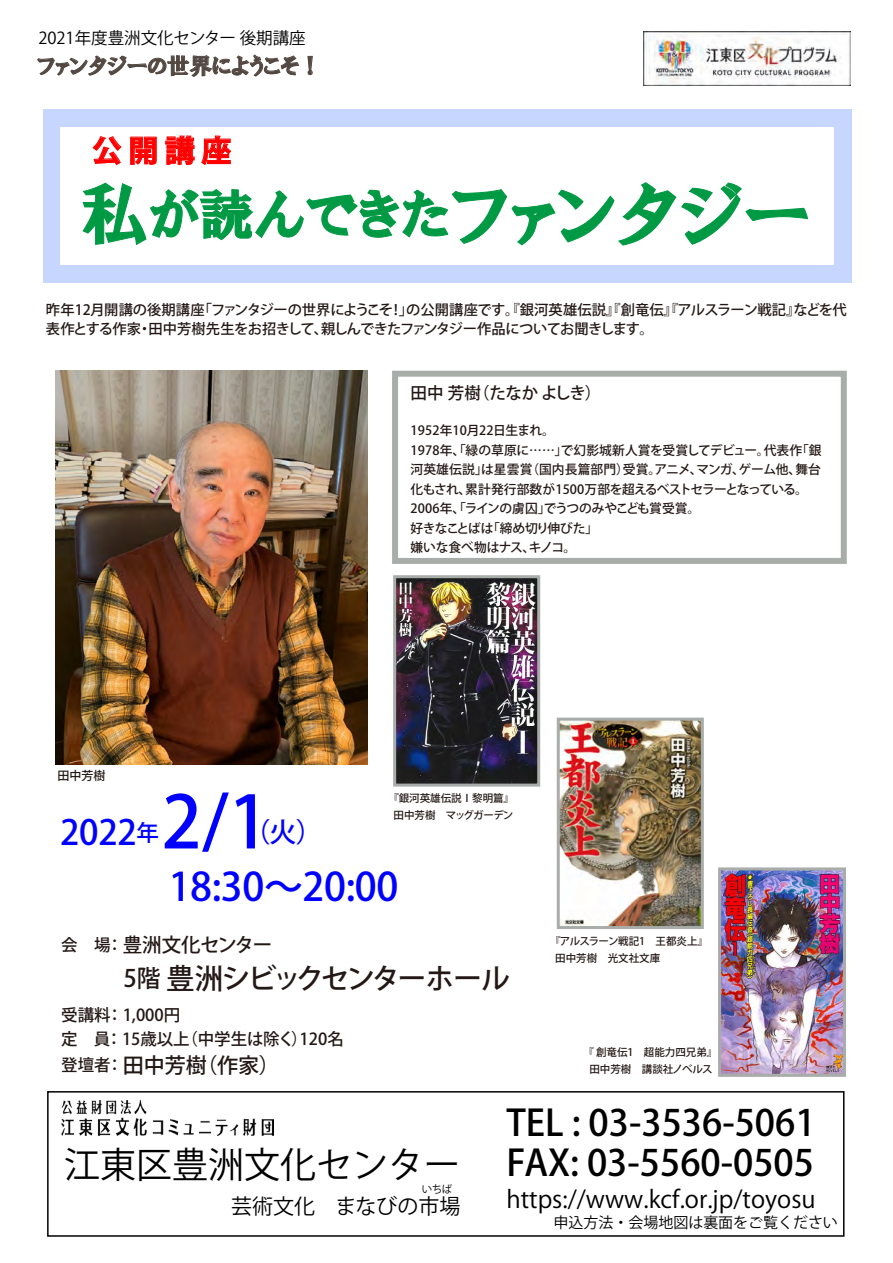
<style>
.page{position:relative;width:893px;height:1263px;background:#fff}
.page>*{position:absolute;margin:0;border:0;box-sizing:border-box;transform-origin:0 0}
.t1{font:500 72px "Koz Go Pro";color:#00f}
.t2{font:55.5px "HGP Soei Presence EB";color:#094}
.t3{font:500 39px "Koz Go Pro";letter-spacing:-.01em;color:#00f}
.t4{font:500 36px/40.5px "Koz Go Pro";color:#000}
.t5{font:36px "Arial Unicode MS 90 ms RKSJ H";color:#000}
.t6{font:500 34.5px "Koz Go Pro";color:#00f}
.t7{font:700 30px "Koz Go Pr 6 N";color:#f00}
.t8{font:500 28.5px "Koz Go Pro";letter-spacing:-.075em;color:#231815}
.t9{font:500 27px "Koz Go Pro";color:#00f}
.t10{font:24px "Arial Unicode MS 90 ms RKSJ H";color:#000}
.t11{font:22.5px "HGP Soei Presence EB";color:#534741}
.t12{font:500 21px "Koz Go Pro";color:#231815}
.t13{font:21px "Koz Go Pr 6 N";color:#000}
.t14{font:500 19.5px "Koz Go Pro";letter-spacing:-.03em;color:#231815}
.t15{font:500 16.5px/24px "Koz Go Pro";color:#231815}
.t16{font:16.5px "Koz Go Pr 6 N";color:#000}
.t17{font:15px "Arial Unicode MS 90 ms RKSJ H";color:#000}
.t18{font:500 14.25px/19.5px "Koz Go Pro";letter-spacing:-.03em;color:#231815}
.t19{font:500 12.75px/19.5px "Koz Go Pro";letter-spacing:-.01em;color:#231815}
.t20{font:500 12px "Koz Go Pro";color:#231815}
.t21{font:500 10.5px/16.5px "Koz Go Pro";color:#231815;text-align:center}
.t22{font:10.5px "Koz Go Pr 6 N";color:#000}
.s1{font-size:67.5px}
.s2{font-size:73.5px}
.s3{font-size:22.5px}
.s4{font-size:16.5px}
.s5{font-size:24px}
</style>
<div class="page">
<img style="left:61px;top:1100px;width:212px;height:35px">
<img style="left:644px;top:32px;width:206px;height:53px">
<img style="left:561px;top:722px;width:139px;height:203px">
<img style="left:397px;top:579px;width:139px;height:204px">
<img style="left:722px;top:871px;width:120px;height:202px">
<div style="left:43px;top:109px;width:808px;height:174px;background:#c7d6ff"></div>
<div style="left:47px;top:1091px;width:798px;height:146px;border:2px solid #000"></div>
<img style="left:55px;top:371px;width:313px;height:394px">
<div style="left:392px;top:371px;width:455px;height:193px;border:6px solid #a9adaa"></div>
<div style="left:60px;top:127px;width:774px;height:138px;background:#fff"></div>
<div style="left:393px;top:575px;width:147px;height:212px;border:3px solid #a9adaa"></div>
<div style="left:557px;top:718px;width:147px;height:211px;border:3px solid #a9adaa"></div>
<div style="left:718px;top:867px;width:128px;height:210px;border:3px solid #a9adaa"></div>
<svg style="left:93px;top:136px;width:28px;height:29px"></svg>
<svg style="left:130px;top:137px;width:27px;height:28px"></svg>
<svg style="left:165px;top:136px;width:30px;height:29px"></svg>
<svg style="left:201px;top:136px;width:30px;height:29px"></svg>
<svg style="left:83px;top:182px;width:725px;height:63px"></svg>
<svg style="left:37px;top:55px;width:262px;height:22px"></svg>
<svg style="left:308px;top:56px;width:5px;height:19px"></svg>
<p class="t16" style="left:38px;top:29px;width:269px">2021年度豊洲文化センター 後期講座</p>
<h3 class="t11" style="left:37px;top:54px;width:286px">ファンタジーの世界にようこそ！</h3>
<h3 class="t7" style="left:92px;top:134px;width:141px">公 開 講 座</h3>
<h2 class="t2" style="left:81px;top:186px;width:731px"><span class="s1">私</span>が読んできた<span class="s2">ファンタジー</span></h2>
<p class="t18" style="left:46px;top:301px;width:802px">昨年12月開講の後期講座「ファンタジーの世界にようこそ！」の公開講座です。『銀河英雄伝説』『創竜伝』『アルスラーン戦記』などを代表作とする作家・田中芳樹先生をお招きして、親しんできたファンタジー作品についてお聞きします。</p>
<p class="t20" style="left:58px;top:768px;width:49px">田中芳樹</p>
<p class="t15" style="left:411px;top:382px;width:192px">田中 芳樹（たなか よしき）</p>
<p class="t19" style="left:411px;top:421px;width:413px">1952年10月22日生まれ。<br>1978年、「緑の草原に……」で幻影城新人賞を受賞してデビュー。代表作「銀河英雄伝説」は星雲賞（国内長篇部門）受賞。アニメ、マンガ、ゲーム他、舞台化もされ、累計発行部数が1500万部を超えるベストセラーとなっている。<br>2006年、「ラインの虜囚」でうつのみやこども賞受賞。<br>好きなことばは「締め切り伸びた」<br>嫌いな食べ物はナス、キノコ。</p>
<h1 class="t1" style="left:161px;top:776px;width:109px">2/1</h1>
<p class="t21" style="left:389px;top:791px;width:127px">『銀河英雄伝説Ⅰ黎明篇』田中芳樹　マッグガーデン</p>
<h3 class="t6" style="left:60px;top:810px;width:100px">2022<span class="s3">年</span></h3>
<h3 class="t9" style="left:243px;top:815px;width:81px">（火）</h3>
<h3 class="t3" style="left:169px;top:861px;width:231px">18:30～20:00</h3>
<h3 class="t14" style="left:61px;top:932px;width:213px"><span class="s4">会　場：</span> 豊洲文化センター</h3>
<h3 class="t8" style="left:123px;top:960px;width:388px"><span class="s5">5階</span> 豊洲シビックセンターホール</h3>
<p class="t15" style="left:61px;top:1004px;width:284px">受講料： 1,000円　<br>定　員： 15歳以上（中学生は除く）120名</p>
<h3 class="t12" style="left:61px;top:1052px;width:220px"><span class="s4">登壇者：</span> 田中芳樹（作家）</h3>
<p class="t21" style="left:555px;top:934px;width:154px;text-align:left;text-indent:-5px">『アルスラーン戦記1　王都炎上』田中芳樹　光文社文庫</p>
<p class="t21" style="left:583px;top:1045px;width:135px">『 創竜伝1　超能力四兄弟』田中芳樹　講談社ノベルス</p>
<h3 class="t5" style="left:64px;top:1144px;width:397px">江東区豊洲文化センター</h3>
<p class="t22" style="left:422px;top:1183px;width:32px">いちば</p>
<h3 class="t13" style="left:231px;top:1194px;width:231px">芸術文化　まなびの市場</h3>
<h3 class="t4" style="left:506px;top:1104px;width:311px">TEL : 03-3536-5061<br>FAX: 03-5560-0505</h3>
<h3 class="t10" style="left:506px;top:1186px;width:311px">https://www.kcf.or.jp/toyosu</h3>
<p class="t17" style="left:553px;top:1214px;width:286px">申込方法・会場地図は裏面をご覧ください</p>
</div>
